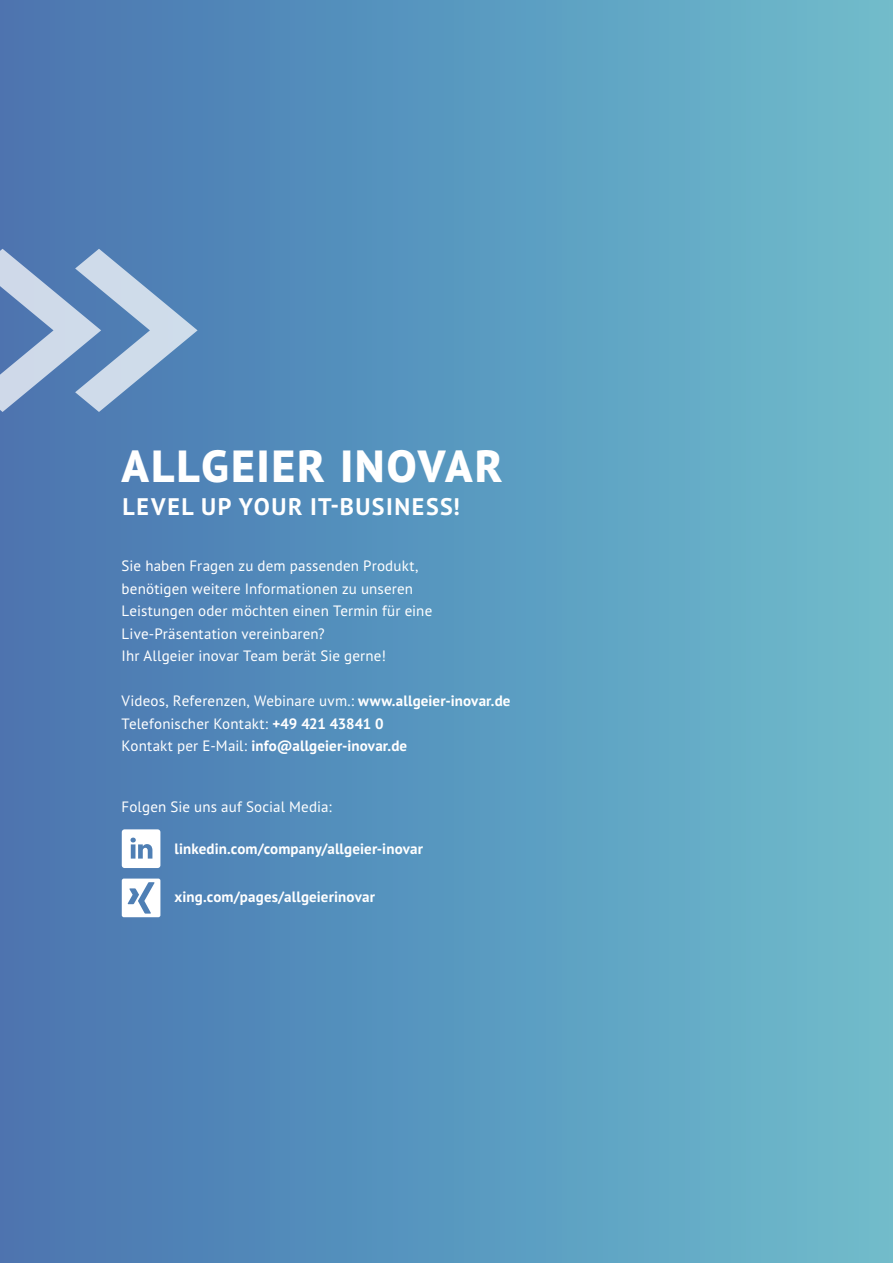
<style>
.page{position:relative;width:893px;height:1263px;background:#fff}
.page>*{position:absolute;margin:0;border:0;box-sizing:border-box;transform-origin:0 0}
.t1{font:800 45px "PT Sans Pro";letter-spacing:.05em;color:#fff}
.t2{font:700 24px "PT Sans Pro";letter-spacing:.065em;color:#fff}
.t3{font:15px/22.5px "PT Sans Pro";letter-spacing:.01em;color:#fff}
.t4{font:700 15px "PT Sans Pro";letter-spacing:.01em;color:#fff}
.s1{font-weight:700}
</style>
<div class="page">
<div style="left:0;top:0;width:893px;height:1263px;background:linear-gradient(to right,#4874b1,#6dbccd)"></div>
<svg style="left:0;top:249px;width:198px;height:163px;background:#82a2c9"></svg>
<svg style="left:122px;top:829px;width:38px;height:39px"></svg>
<svg style="left:122px;top:878px;width:38px;height:39px"></svg>
<h1 class="t1" style="left:122px;top:436px;width:382px">ALLGEIER INOVAR</h1>
<h2 class="t2" style="left:123px;top:491px;width:339px">LEVEL UP YOUR IT-BUSINESS!</h2>
<p class="t3" style="left:122px;top:554px;width:312px">Sie haben Fragen zu dem passenden Produkt, benötigen weitere Informationen zu unseren Leistungen oder möchten einen Termin für eine Live-Präsentation vereinbaren?<br>Ihr Allgeier inovar Team berät Sie gerne!</p>
<p class="t3" style="left:122px;top:689px;width:390px">Videos, Referenzen, Webinare uvm.: <span class="s1">www.allgeier-inovar.de<br></span>Telefonischer Kontakt: <span class="s1">+49 421 43841 0<br></span>Kontakt per E-Mail: <span class="s1">info@allgeier-inovar.de</span></p>
<p class="t3" style="left:122px;top:795px;width:211px">Folgen Sie uns auf Social Media:</p>
<p class="t4" style="left:174px;top:839px;width:250px">linkedin.com/company/allgeier-inovar</p>
<p class="t4" style="left:174px;top:887px;width:202px">xing.com/pages/allgeierinovar</p>
</div>
